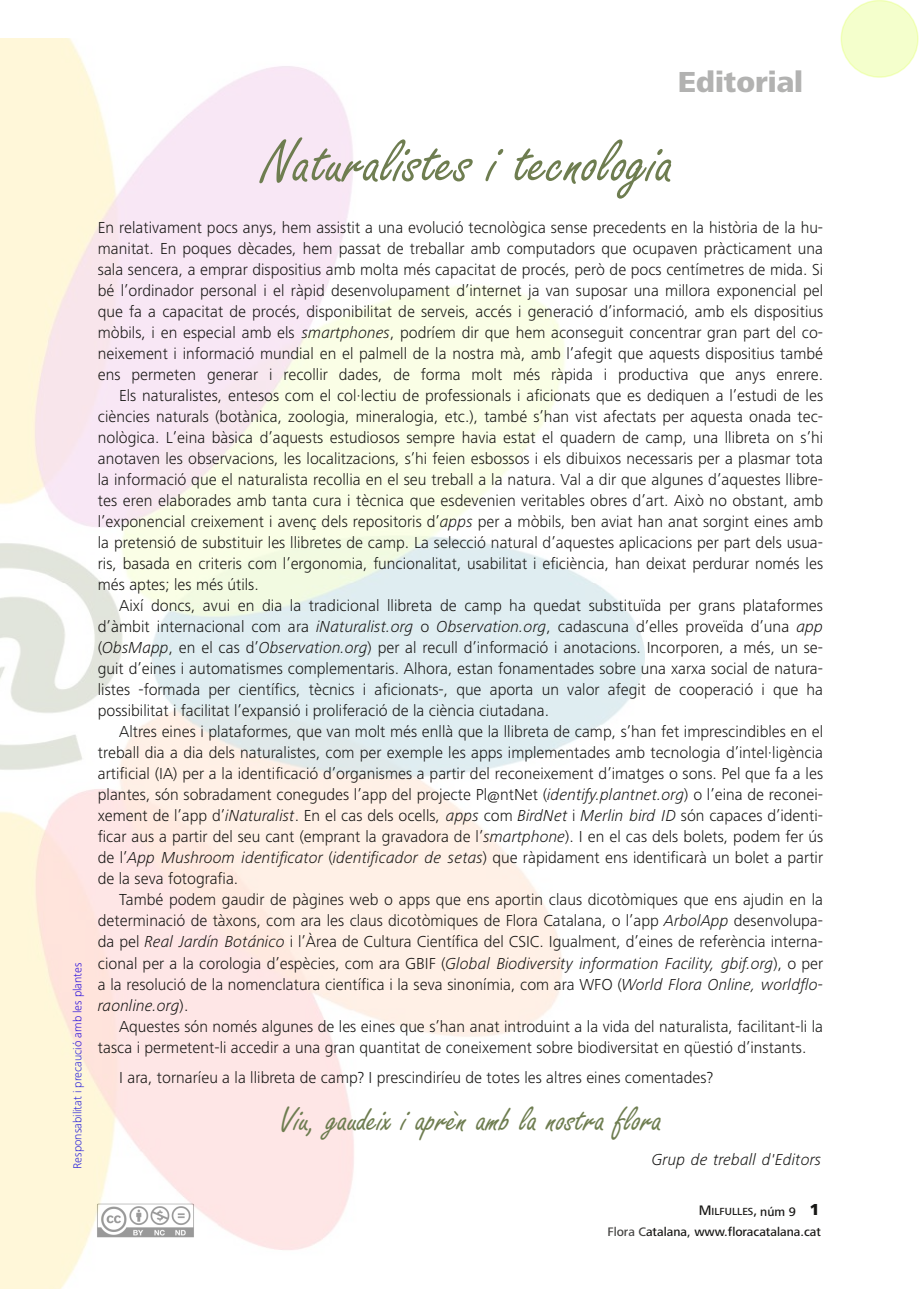
<style>
.page{position:relative;width:919px;height:1289px;background:#fff}
.page>*{position:absolute;margin:0;border:0;box-sizing:border-box;transform-origin:0 0}
.t1{font:66px "Freestyle Script";color:#6e7d50}
.t2{font:37.5px "Freestyle Script";color:#6e7d50}
.t3{font:800 30px "Frutiger Next LT";color:#b2b2b1}
.t4{font:300 16.5px "Frutiger Next LT";color:#181715}
.t5{font:italic 300 16.5px "Frutiger Next LT";color:#181715}
.t6{font:500 12.75px/20.5px "Frutiger Next LT";color:#181715;text-align:right}
.t7{font:300 12px "Frutiger Next LT";letter-spacing:-.005em;color:#00f}
.t8{font:500 10.65px "Frutiger Next LT";color:#181715}
.s1{font-style:italic}
.s2{font-style:normal}
.s3{font-weight:800;font-size:16.5px}
.s4{font-size:14.25px}
</style>
<div class="page">
<div style="left:841px;top:1px;width:76px;height:76px;background:#f4ffcc;border-radius:50%"></div>
<div style="left:840px;top:0;width:78px;height:78px;border:2px solid #df5;border-radius:50%"></div>
<h3 class="t3" style="left:677px;top:65px;width:127px">Editorial</h3>
<p class="t7" style="left:71px;top:1168px;width:208px;rotate:-90deg">Responsabilitat i precaució amb les plantes</p>
<h1 class="t1" style="left:261px;top:127px;width:414px">Naturalistes i tecnologia</h1>
<p class="t4" style="left:98px;top:218px;width:726px">En relativament pocs anys, hem assistit a una evolució tecnològica sense precedents en la història de la hu-</p>
<p class="t4" style="left:98px;top:239px;width:726px">manitat. En poques dècades, hem passat de treballar amb computadors que ocupaven pràcticament una</p>
<p class="t4" style="left:98px;top:260px;width:726px">sala sencera, a emprar dispositius amb molta més capacitat de procés, però de pocs centímetres de mida. Si</p>
<p class="t4" style="left:98px;top:281px;width:726px">bé l’ordinador personal i el ràpid desenvolupament d’internet ja van suposar una millora exponencial pel</p>
<p class="t4" style="left:98px;top:302px;width:726px">que fa a capacitat de procés, disponibilitat de serveis, accés i generació d’informació, amb els dispositius</p>
<p class="t4" style="left:98px;top:323px;width:726px">mòbils, i en especial amb els <span class="s1">smartphones</span>, podríem dir que hem aconseguit concentrar gran part del co-</p>
<p class="t4" style="left:98px;top:344px;width:726px">neixement i informació mundial en el palmell de la nostra mà, amb l’afegit que aquests dispositius també</p>
<p class="t4" style="left:98px;top:365px;width:726px">ens permeten generar i recollir dades, de forma molt més ràpida i productiva que anys enrere.</p>
<p class="t4" style="left:119px;top:386px;width:705px">Els naturalistes, entesos com el col·lectiu de professionals i aficionats que es dediquen a l’estudi de les</p>
<p class="t4" style="left:98px;top:407px;width:726px">ciències naturals (botànica, zoologia, mineralogia, etc.), també s’han vist afectats per aquesta onada tec-</p>
<p class="t4" style="left:98px;top:428px;width:726px">nològica. L’eina bàsica d’aquests estudiosos sempre havia estat el quadern de camp, una llibreta on s’hi</p>
<p class="t4" style="left:98px;top:449px;width:726px">anotaven les observacions, les localitzacions, s’hi feien esbossos i els dibuixos necessaris per a plasmar tota</p>
<p class="t4" style="left:98px;top:470px;width:726px">la informació que el naturalista recollia en el seu treball a la natura. Val a dir que algunes d’aquestes llibre-</p>
<p class="t4" style="left:98px;top:491px;width:726px">tes eren elaborades amb tanta cura i tècnica que esdevenien veritables obres d’art. Això no obstant, amb</p>
<p class="t4" style="left:98px;top:512px;width:726px">l’exponencial creixement i avenç dels repositoris d’<span class="s1">apps</span> per a mòbils, ben aviat han anat sorgint eines amb</p>
<p class="t4" style="left:98px;top:533px;width:726px">la pretensió de substituir les llibretes de camp. La selecció natural d’aquestes aplicacions per part dels usua-</p>
<p class="t4" style="left:98px;top:554px;width:726px">ris, basada en criteris com l’ergonomia, funcionalitat, usabilitat i eficiència, han deixat perdurar només les</p>
<p class="t4" style="left:98px;top:575px;width:162px">més aptes; les més útils.</p>
<p class="t4" style="left:119px;top:596px;width:705px">Així doncs, avui en dia la tradicional llibreta de camp ha quedat substituïda per grans plataformes</p>
<p class="t4" style="left:98px;top:617px;width:726px">d’àmbit internacional com ara <span class="s1">iNaturalist.org</span> o <span class="s1">Observation.org</span>, cadascuna d’elles proveïda d’una <span class="s1">app</span></p>
<p class="t4" style="left:98px;top:638px;width:726px">(<span class="s1">ObsMapp</span>, en el cas d’<span class="s1">Observation.org</span>) per al recull d’informació i anotacions. Incorporen, a més, un se-</p>
<p class="t4" style="left:98px;top:659px;width:726px">guit d’eines i automatismes complementaris. Alhora, estan fonamentades sobre una xarxa social de natura-</p>
<p class="t4" style="left:98px;top:680px;width:726px">listes -formada per científics, tècnics i aficionats-, que aporta un valor afegit de cooperació i que ha</p>
<p class="t4" style="left:98px;top:701px;width:453px">possibilitat i facilitat l’expansió i proliferació de la ciència ciutadana.</p>
<p class="t4" style="left:119px;top:722px;width:705px">Altres eines i plataformes, que van molt més enllà que la llibreta de camp, s’han fet imprescindibles en el</p>
<p class="t4" style="left:98px;top:743px;width:726px">treball dia a dia dels naturalistes, com per exemple les apps implementades amb tecnologia d’intel·ligència</p>
<p class="t4" style="left:98px;top:764px;width:726px">artificial (IA) per a la identificació d’organismes a partir del reconeixement d’imatges o sons. Pel que fa a les</p>
<p class="t4" style="left:98px;top:785px;width:726px">plantes, són sobradament conegudes l’app del projecte Pl@ntNet (<span class="s1">identify.plantnet.org</span>) o l’eina de reconei-</p>
<p class="t4" style="left:98px;top:806px;width:726px">xement de l’app d’<span class="s1">iNaturalist</span>. En el cas dels ocells, <span class="s1">apps</span> com <span class="s1">BirdNet</span> i <span class="s1">Merlin bird ID</span> són capaces d’identi-</p>
<p class="t4" style="left:98px;top:827px;width:726px">ficar aus a partir del seu cant (emprant la gravadora de l’<span class="s1">smartphone</span>). I en el cas dels bolets, podem fer ús</p>
<p class="t4" style="left:98px;top:848px;width:726px">de l’<span class="s1">App Mushroom identificator</span> (<span class="s1">identificador de setas</span>) que ràpidament ens identificarà un bolet a partir</p>
<p class="t4" style="left:98px;top:869px;width:142px">de la seva fotografia.</p>
<p class="t4" style="left:119px;top:890px;width:705px">També podem gaudir de pàgines web o apps que ens aportin claus dicotòmiques que ens ajudin en la</p>
<p class="t4" style="left:98px;top:911px;width:726px">determinació de tàxons, com ara les claus dicotòmiques de Flora Catalana, o l’app <span class="s1">ArbolApp</span> desenvolupa-</p>
<p class="t4" style="left:98px;top:932px;width:726px">da pel <span class="s1">Real Jardín Botánico</span> i l’Àrea de Cultura Científica del CSIC. Igualment, d’eines de referència interna-</p>
<p class="t4" style="left:98px;top:953px;width:726px">cional per a la corologia d’espècies, com ara GBIF (<span class="s1">Global Biodiversity information Facility, gbif.org</span>), o per</p>
<p class="t4" style="left:98px;top:974px;width:726px">a la resolució de la nomenclatura científica i la seva sinonímia, com ara WFO (<span class="s1">World Flora Online, worldflo-</span></p>
<p class="t5" style="left:98px;top:995px;width:92px">raonline.org<span class="s2">).</span></p>
<p class="t4" style="left:119px;top:1016px;width:705px">Aquestes són només algunes de les eines que s’han anat introduint a la vida del naturalista, facilitant-li la</p>
<p class="t4" style="left:98px;top:1037px;width:710px">tasca i permetent-li accedir a una gran quantitat de coneixement sobre biodiversitat en qüestió d’instants.</p>
<p class="t4" style="left:119px;top:1067px;width:595px">I ara, tornaríeu a la llibreta de camp? I prescindiríeu de totes les altres eines comentades?</p>
<h2 class="t2" style="left:279px;top:1098px;width:384px">Viu, gaudeix i aprèn amb la nostra flora</h2>
<p class="t5" style="left:652px;top:1149px;width:171px">Grup de treball d'Editors</p>
<p class="t6" style="left:607px;top:1201px;width:215px">núm 9 <span class="s3">1<br></span>Flora Catalana, www.floracatalana.cat</p>
<p class="t8" style="left:698px;top:1205px;width:60px"><span class="s4">M</span>ILFULLES<span class="s4">,</span></p>
</div>
